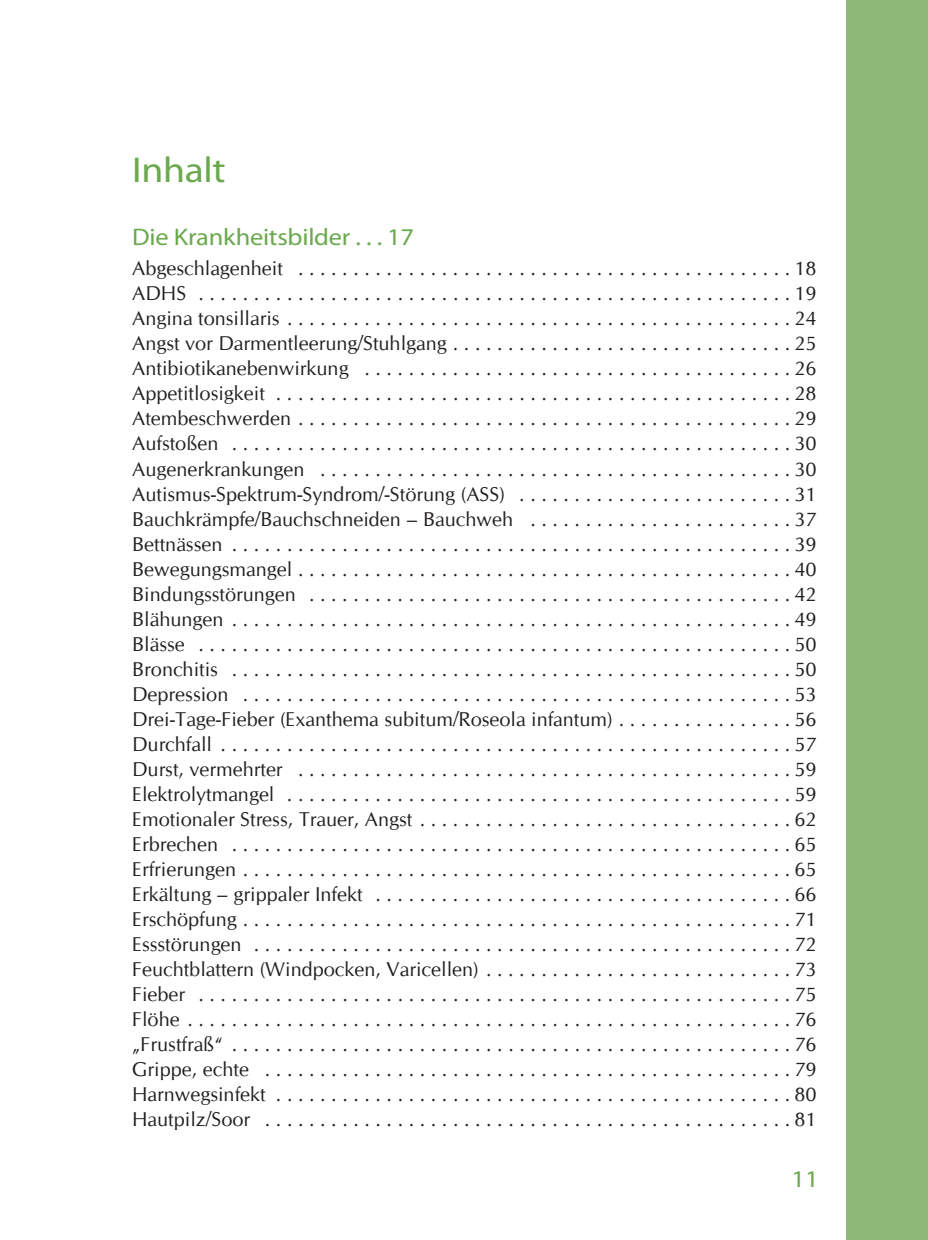
<style>
.page{position:relative;width:928px;height:1240px;background:#fff}
.page>*{position:absolute;margin:0;border:0;box-sizing:border-box;transform-origin:0 0}
.Titel_18pt{font:36px "Myriad Pro";letter-spacing:-.01em;color:#6ba94e;scale:1.1 1}
.Titel_12pt{font:24px "Myriad Pro";letter-spacing:-.01em;color:#6ba94e;scale:1.1 1}
.Inhalt_1{font:20px "CG Omega";color:#231f20}
</style>
<div class="page">
<div style="left:846px;top:0;width:81px;height:1239px;background:#8cba76"></div>
<p class="Titel_18pt" style="left:132px;top:147px;width:86px">Inhalt</p>
<p class="Titel_12pt" style="left:132px;top:222px;width:258px">Die Krankheitsbilder . . . 17</p>
<p class="Inhalt_1" style="left:132px;top:257px;width:685px">Abgeschlagenheit . . . . . . . . . . . . . . . . . . . . . . . . . . . . . . . . . . . . . . . . . . . . 18</p>
<p class="Inhalt_1" style="left:132px;top:282px;width:685px">ADHS . . . . . . . . . . . . . . . . . . . . . . . . . . . . . . . . . . . . . . . . . . . . . . . . . . . . . 19</p>
<p class="Inhalt_1" style="left:132px;top:307px;width:685px">Angina tonsillaris . . . . . . . . . . . . . . . . . . . . . . . . . . . . . . . . . . . . . . . . . . . . . 24</p>
<p class="Inhalt_1" style="left:132px;top:332px;width:685px">Angst vor Darmentleerung/Stuhlgang . . . . . . . . . . . . . . . . . . . . . . . . . . . . . . 25</p>
<p class="Inhalt_1" style="left:132px;top:357px;width:685px">Antibiotikanebenwirkung . . . . . . . . . . . . . . . . . . . . . . . . . . . . . . . . . . . . . . 26</p>
<p class="Inhalt_1" style="left:132px;top:382px;width:685px">Appetitlosigkeit . . . . . . . . . . . . . . . . . . . . . . . . . . . . . . . . . . . . . . . . . . . . . . 28</p>
<p class="Inhalt_1" style="left:132px;top:407px;width:685px">Atembeschwerden . . . . . . . . . . . . . . . . . . . . . . . . . . . . . . . . . . . . . . . . . . . . 29</p>
<p class="Inhalt_1" style="left:132px;top:432px;width:685px">Aufstoßen . . . . . . . . . . . . . . . . . . . . . . . . . . . . . . . . . . . . . . . . . . . . . . . . . . 30</p>
<p class="Inhalt_1" style="left:132px;top:457px;width:685px">Augenerkrankungen . . . . . . . . . . . . . . . . . . . . . . . . . . . . . . . . . . . . . . . . . . 30</p>
<p class="Inhalt_1" style="left:132px;top:482px;width:685px">Autismus-Spektrum-Syndrom/-Störung (ASS) . . . . . . . . . . . . . . . . . . . . . . . . 31</p>
<p class="Inhalt_1" style="left:132px;top:507px;width:685px">Bauchkrämpfe/Bauchschneiden – Bauchweh . . . . . . . . . . . . . . . . . . . . . . . 37</p>
<p class="Inhalt_1" style="left:132px;top:532px;width:685px">Bettnässen . . . . . . . . . . . . . . . . . . . . . . . . . . . . . . . . . . . . . . . . . . . . . . . . . . 39</p>
<p class="Inhalt_1" style="left:132px;top:557px;width:685px">Bewegungsmangel . . . . . . . . . . . . . . . . . . . . . . . . . . . . . . . . . . . . . . . . . . . . 40</p>
<p class="Inhalt_1" style="left:132px;top:582px;width:685px">Bindungsstörungen . . . . . . . . . . . . . . . . . . . . . . . . . . . . . . . . . . . . . . . . . . . 42</p>
<p class="Inhalt_1" style="left:132px;top:607px;width:685px">Blähungen . . . . . . . . . . . . . . . . . . . . . . . . . . . . . . . . . . . . . . . . . . . . . . . . . . 49</p>
<p class="Inhalt_1" style="left:132px;top:632px;width:685px">Blässe . . . . . . . . . . . . . . . . . . . . . . . . . . . . . . . . . . . . . . . . . . . . . . . . . . . . . 50</p>
<p class="Inhalt_1" style="left:132px;top:657px;width:685px">Bronchitis . . . . . . . . . . . . . . . . . . . . . . . . . . . . . . . . . . . . . . . . . . . . . . . . . . 50</p>
<p class="Inhalt_1" style="left:132px;top:682px;width:685px">Depression . . . . . . . . . . . . . . . . . . . . . . . . . . . . . . . . . . . . . . . . . . . . . . . . . 53</p>
<p class="Inhalt_1" style="left:132px;top:707px;width:685px">Drei-Tage-Fieber (Exanthema subitum/Roseola infantum) . . . . . . . . . . . . . . . 56</p>
<p class="Inhalt_1" style="left:132px;top:732px;width:685px">Durchfall . . . . . . . . . . . . . . . . . . . . . . . . . . . . . . . . . . . . . . . . . . . . . . . . . . . 57</p>
<p class="Inhalt_1" style="left:132px;top:757px;width:685px">Durst, vermehrter . . . . . . . . . . . . . . . . . . . . . . . . . . . . . . . . . . . . . . . . . . . . 59</p>
<p class="Inhalt_1" style="left:132px;top:782px;width:685px">Elektrolytmangel . . . . . . . . . . . . . . . . . . . . . . . . . . . . . . . . . . . . . . . . . . . . . 59</p>
<p class="Inhalt_1" style="left:132px;top:807px;width:685px">Emotionaler Stress, Trauer, Angst . . . . . . . . . . . . . . . . . . . . . . . . . . . . . . . . . 62</p>
<p class="Inhalt_1" style="left:132px;top:832px;width:685px">Erbrechen . . . . . . . . . . . . . . . . . . . . . . . . . . . . . . . . . . . . . . . . . . . . . . . . . . 65</p>
<p class="Inhalt_1" style="left:132px;top:857px;width:685px">Erfrierungen . . . . . . . . . . . . . . . . . . . . . . . . . . . . . . . . . . . . . . . . . . . . . . . . . 65</p>
<p class="Inhalt_1" style="left:132px;top:882px;width:685px">Erkältung – grippaler Infekt . . . . . . . . . . . . . . . . . . . . . . . . . . . . . . . . . . . . . 66</p>
<p class="Inhalt_1" style="left:132px;top:907px;width:685px">Erschöpfung . . . . . . . . . . . . . . . . . . . . . . . . . . . . . . . . . . . . . . . . . . . . . . . . . 71</p>
<p class="Inhalt_1" style="left:132px;top:932px;width:685px">Essstörungen . . . . . . . . . . . . . . . . . . . . . . . . . . . . . . . . . . . . . . . . . . . . . . . . 72</p>
<p class="Inhalt_1" style="left:132px;top:957px;width:685px">Feuchtblattern (Windpocken, Varicellen) . . . . . . . . . . . . . . . . . . . . . . . . . . . 73</p>
<p class="Inhalt_1" style="left:132px;top:982px;width:685px">Fieber . . . . . . . . . . . . . . . . . . . . . . . . . . . . . . . . . . . . . . . . . . . . . . . . . . . . . 75</p>
<p class="Inhalt_1" style="left:132px;top:1007px;width:685px">Flöhe . . . . . . . . . . . . . . . . . . . . . . . . . . . . . . . . . . . . . . . . . . . . . . . . . . . . . . 76</p>
<p class="Inhalt_1" style="left:132px;top:1032px;width:685px">„Frustfraß“ . . . . . . . . . . . . . . . . . . . . . . . . . . . . . . . . . . . . . . . . . . . . . . . . . . 76</p>
<p class="Inhalt_1" style="left:132px;top:1057px;width:685px">Grippe, echte . . . . . . . . . . . . . . . . . . . . . . . . . . . . . . . . . . . . . . . . . . . . . . . 79</p>
<p class="Inhalt_1" style="left:132px;top:1082px;width:685px">Harnwegsinfekt . . . . . . . . . . . . . . . . . . . . . . . . . . . . . . . . . . . . . . . . . . . . . . 80</p>
<p class="Inhalt_1" style="left:132px;top:1107px;width:685px">Hautpilz/Soor . . . . . . . . . . . . . . . . . . . . . . . . . . . . . . . . . . . . . . . . . . . . . . . 81</p>
<p class="Titel_12pt" style="left:791px;top:1164px;width:26px">11</p>
</div>
